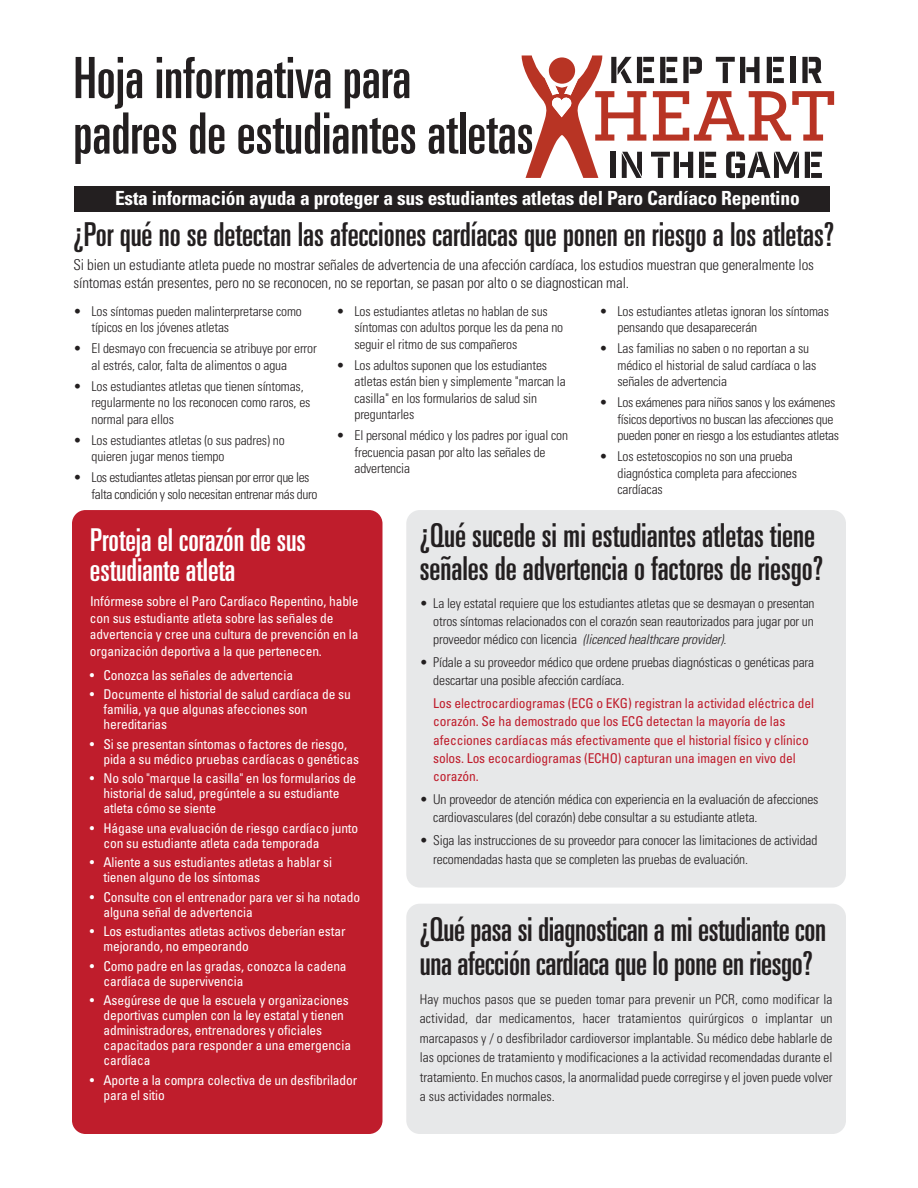
<style>
.page{position:relative;width:918px;height:1188px;background:#fff}
.page>*{position:absolute;margin:0;border:0;box-sizing:border-box;transform-origin:0 0}
.t1{font:ultra-condensed 57px/55.5px "Univers";color:#231f20}
.t2{font:ultra-condensed 33px/33px "Univers";color:#231f20}
.t3{font:ultra-condensed 31.5px/30px "Univers";color:#fff}
.t4{font:700 condensed 19.5px "Univers";letter-spacing:-.01em;color:#fff}
.t5{font:300 condensed 15px/18.6px "Univers";letter-spacing:-.01em;color:#231f20}
.t6{font:300 condensed 13.5px/16.5px "Univers";letter-spacing:-.01em;color:#231f20}
.t7{font:condensed 13.5px/15px "Univers";letter-spacing:-.01em;color:#fff}
.t8{font:condensed 13.5px/18.3px "Univers";letter-spacing:-.01em;color:#bf1d2c}
.t9{font:300 condensed 13.5px/16.5px "Univers";letter-spacing:-.03em;color:#231f20}
.s1{font-style:italic}
</style>
<div class="page">
<svg style="left:522px;top:56px;width:312px;height:122px"></svg>
<div style="left:549px;top:57px;width:26px;height:27px;background:#b83424;border-radius:50%"></div>
<div style="left:74px;top:186px;width:756px;height:26px;background:#231f20"></div>
<div style="left:406px;top:510px;width:440px;height:378px;background:#e7e8e9;border-radius:14px"></div>
<div style="left:72px;top:510px;width:310px;height:624px;background:#bf1d2c;border-radius:14px"></div>
<div style="left:406px;top:904px;width:440px;height:230px;background:#e7e8e9;border-radius:14px"></div>
<h1 class="t1" style="left:73px;top:55px;width:462px">Hoja informativa para<br>padres de estudiantes atletas</h1>
<h3 class="t4" style="left:115px;top:191px;width:686px">Esta información ayuda a proteger a sus estudiantes atletas del Paro Cardíaco Repentino</h3>
<h2 class="t2" style="left:74px;top:221px;width:762px">¿Por qué no se detectan las afecciones cardíacas que ponen en riesgo a los atletas?</h2>
<p class="t5" style="left:73px;top:256px;width:742px">Si bien un estudiante atleta puede no mostrar señales de advertencia de una afección cardíaca, los estudios muestran que generalmente los síntomas están presentes, pero no se reconocen, no se reportan, se pasan por alto o se diagnostican mal.</p>
<p class="t6" style="left:91px;top:304px;width:212px;text-indent:-18px">• Los síntomas pueden malinterpretarse como típicos en los jóvenes atletas</p>
<p class="t6" style="left:91px;top:341px;width:227px;text-indent:-18px">• El desmayo con frecuencia se atribuye por error al estrés, calor, falta de alimentos o agua</p>
<p class="t6" style="left:91px;top:379px;width:220px;text-indent:-18px">• Los estudiantes atletas que tienen síntomas, regularmente no los reconocen como raros, es normal para ellos</p>
<p class="t6" style="left:91px;top:433px;width:195px;text-indent:-18px">• Los estudiantes atletas (o sus padres) no quieren jugar menos tiempo</p>
<p class="t9" style="left:91px;top:470px;width:227px;text-indent:-18px">• Los estudiantes atletas piensan por error que les falta condición y solo necesitan entrenar más duro</p>
<p class="t6" style="left:354px;top:304px;width:210px;text-indent:-18px">• Los estudiantes atletas no hablan de sus síntomas con adultos porque les da pena no seguir el ritmo de sus compañeros</p>
<p class="t6" style="left:354px;top:358px;width:213px;text-indent:-18px">• Los adultos suponen que los estudiantes atletas están bien y simplemente "marcan la casilla" en los formularios de salud sin preguntarles</p>
<p class="t6" style="left:354px;top:428px;width:215px;text-indent:-18px">• El personal médico y los padres por igual con frecuencia pasan por alto las señales de advertencia</p>
<p class="t6" style="left:617px;top:304px;width:213px;text-indent:-18px">• Los estudiantes atletas ignoran los síntomas pensando que desaparecerán</p>
<p class="t6" style="left:617px;top:341px;width:200px;text-indent:-18px">• Las familias no saben o no reportan a su médico el historial de salud cardíaca o las señales de advertencia</p>
<p class="t6" style="left:617px;top:395px;width:223px;text-indent:-18px">• Los exámenes para niños sanos y los exámenes físicos deportivos no buscan las afecciones que pueden poner en riesgo a los estudiantes atletas</p>
<p class="t6" style="left:617px;top:449px;width:181px;text-indent:-18px">• Los estetoscopios no son una prueba diagnóstica completa para afecciones cardíacas</p>
<h3 class="t3" style="left:90px;top:527px;width:217px">Proteja el corazón de sus estudiante atleta</h3>
<p class="t7" style="left:90px;top:594px;width:270px;line-height:16.5px">Infórmese sobre el Paro Cardíaco Repentino, hable con sus estudiante atleta sobre las señales de advertencia y cree una cultura de prevención en la organización deportiva a la que pertenecen.</p>
<p class="t7" style="left:90px;top:669px;width:205px">• Conozca las señales de advertencia</p>
<p class="t7" style="left:103px;top:688px;width:249px;text-indent:-13px">• Documente el historial de salud cardíaca de su familia, ya que algunas afecciones son hereditarias</p>
<p class="t7" style="left:103px;top:738px;width:257px;text-indent:-13px">• Si se presentan síntomas o factores de riesgo, pida a su médico pruebas cardíacas o genéticas</p>
<p class="t7" style="left:103px;top:772px;width:254px;text-indent:-13px">• No solo "marque la casilla" en los formularios de historial de salud, pregúntele a su estudiante atleta cómo se siente</p>
<p class="t7" style="left:103px;top:822px;width:256px;text-indent:-13px">• Hágase una evaluación de riesgo cardíaco junto con su estudiante atleta cada temporada</p>
<p class="t7" style="left:103px;top:856px;width:230px;text-indent:-13px">• Aliente a sus estudiantes atletas a hablar si tienen alguno de los síntomas</p>
<p class="t7" style="left:103px;top:891px;width:258px;text-indent:-13px">• Consulte con el entrenador para ver si ha notado alguna señal de advertencia</p>
<p class="t7" style="left:103px;top:925px;width:244px;text-indent:-13px">• Los estudiantes atletas activos deberían estar mejorando, no empeorando</p>
<p class="t7" style="left:103px;top:960px;width:245px;text-indent:-13px">• Como padre en las gradas, conozca la cadena cardíaca de supervivencia</p>
<p class="t7" style="left:103px;top:994px;width:249px;text-indent:-13px">• Asegúrese de que la escuela y organizaciones deportivas cumplen con la ley estatal y tienen administradores, entrenadores y oficiales capacitados para responder a una emergencia cardíaca</p>
<p class="t7" style="left:103px;top:1074px;width:255px;text-indent:-13px">• Aporte a la compra colectiva de un desfibrilador para el sitio</p>
<h2 class="t2" style="left:420px;top:522px;width:405px">¿Qué sucede si mi estudiantes atletas tiene señales de advertencia o factores de riesgo?</h2>
<p class="t6" style="left:433px;top:595px;width:383px;line-height:18.3px;text-align:justify;text-indent:-13px">• La ley estatal requiere que los estudiantes atletas que se desmayan o presentan otros síntomas relacionados con el corazón sean reautorizados para jugar por un proveedor médico con licencia <span class="s1">(licenced healthcare provider)</span>.</p>
<p class="t6" style="left:433px;top:654px;width:382px;line-height:18.3px;text-indent:-13px">• Pídale a su proveedor médico que ordene pruebas diagnósticas o genéticas para descartar una posible afección cardíaca.</p>
<p class="t8" style="left:433px;top:695px;width:382px">Los electrocardiogramas (ECG o EKG) registran la actividad eléctrica del corazón. Se ha demostrado que los ECG detectan la mayoría de las afecciones cardíacas más efectivamente que el historial físico y clínico solos. Los ecocardiogramas (ECHO) capturan una imagen en vivo del corazón.</p>
<p class="t6" style="left:433px;top:791px;width:387px;line-height:18.3px;text-indent:-13px">• Un proveedor de atención médica con experiencia en la evaluación de afecciones cardiovasculares (del corazón) debe consultar a su estudiante atleta.</p>
<p class="t6" style="left:433px;top:833px;width:386px;line-height:18.3px;text-indent:-13px">• Siga las instrucciones de su proveedor para conocer las limitaciones de actividad recomendadas hasta que se completen las pruebas de evaluación.</p>
<h2 class="t2" style="left:420px;top:915px;width:408px;line-height:34.5px">¿Qué pasa si diagnostican a mi estudiante con una afección cardíaca que lo pone en riesgo?</h2>
<p class="t6" style="left:420px;top:991px;width:414px;line-height:19.5px;text-align:justify">Hay muchos pasos que se pueden tomar para prevenir un PCR, como modificar la actividad, dar medicamentos, hacer tratamientos quirúrgicos o implantar un marcapasos y / o desfibrilador cardioversor implantable. Su médico debe hablarle de las opciones de tratamiento y modificaciones a la actividad recomendadas durante el tratamiento. En muchos casos, la anormalidad puede corregirse y el joven puede volver a sus actividades normales.</p>
</div>
